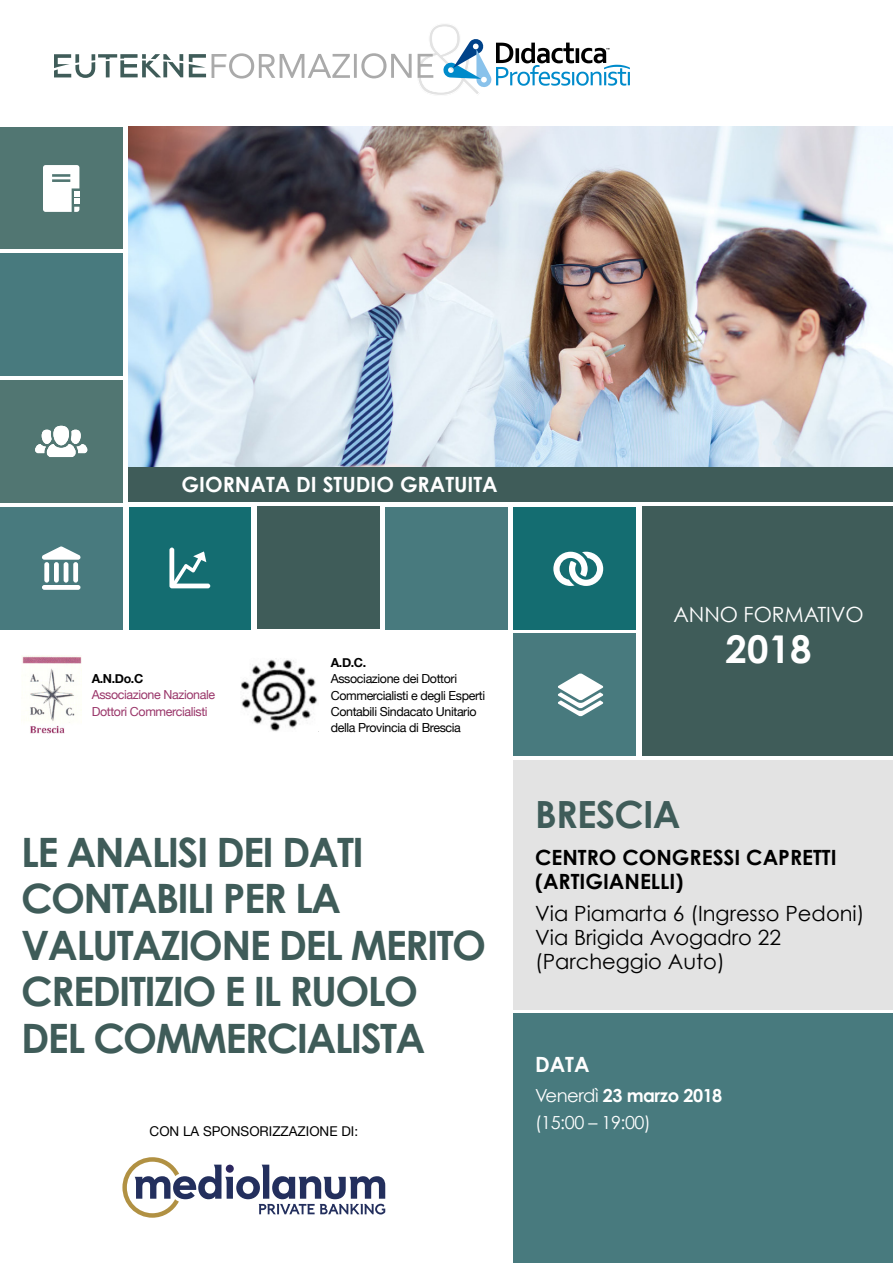
<style>
.page{position:relative;width:893px;height:1263px;background:#fff}
.page>*{position:absolute;margin:0;border:0;box-sizing:border-box;transform-origin:0 0}
.t1{font:700 40.5px/46.5px "Century Gothic";letter-spacing:-.04em;color:#3f5c59}
.t2{font:700 38.25px "Century Gothic";color:#fff}
.t3{font:700 37.5px "Century Gothic";letter-spacing:-.02em;color:#3f5c59}
.t4{font:21px/24px "Century Gothic";color:#000}
.t5{font:700 21px/24px "Century Gothic";color:#000}
.t6{font:700 21px "Century Gothic";color:#fff}
.t7{font:21px "Century Gothic";letter-spacing:-.005em;color:#fff}
.t8{font:18px/27px "Century Gothic";letter-spacing:-.025em;color:#fff}
.t9{font:13.5px "Helvetica Neue";color:#000}
.t10{font:12.45px/16.4px "Helvetica Neue";letter-spacing:-.03em;color:#000}
.t11{font:12.45px/16.4px "Helvetica Neue";letter-spacing:-.03em;color:#9a366a}
.t12{font:700 12.45px "Helvetica Neue";color:#000}
.s1{font-weight:700}
</style>
<div class="page">
<img style="left:128px;top:127px;width:765px;height:340px">
<div style="left:128px;top:467px;width:765px;height:35px;background:#3f5c59"></div>
<div style="left:642px;top:507px;width:251px;height:249px;background:#3f5c59"></div>
<div style="left:385px;top:507px;width:123px;height:122px;background:#487a7e"></div>
<div style="left:514px;top:634px;width:122px;height:122px;background:#487a7e"></div>
<div style="left:0;top:507px;width:122px;height:122px;background:#487a7e"></div>
<div style="left:0;top:380px;width:122px;height:123px;background:#517672"></div>
<div style="left:129px;top:507px;width:122px;height:122px;background:#146d71"></div>
<div style="left:0;top:253px;width:122px;height:123px;background:#487a7e"></div>
<div style="left:257px;top:507px;width:122px;height:122px;background:#3f5c59"></div>
<div style="left:0;top:127px;width:122px;height:122px;background:#517672"></div>
<div style="left:514px;top:507px;width:122px;height:122px;background:#146d71"></div>
<svg style="left:54px;top:54px;width:129px;height:24px"></svg>
<svg style="left:189px;top:54px;width:17px;height:23px"></svg>
<svg style="left:212px;top:53px;width:138px;height:26px"></svg>
<hr style="left:354px;top:54px;width:3px;height:24px;background:#aaa">
<svg style="left:361px;top:24px;width:269px;height:71px"></svg>
<div style="left:54px;top:562px;width:5px;height:21px;background:#fff;border-radius:2px"></div>
<hr style="left:64px;top:562px;width:4px;height:21px;background:#fff;border-radius:2px">
<div style="left:73px;top:562px;width:5px;height:21px;background:#fff;border-radius:2px"></div>
<div style="left:44px;top:562px;width:5px;height:21px;background:#fff;border-radius:2px"></div>
<svg style="left:42px;top:546px;width:39px;height:14px"></svg>
<div style="left:42px;top:585px;width:38px;height:5px;background:#fff;border-radius:2px"></div>
<svg style="left:558px;top:673px;width:45px;height:43px"></svg>
<div style="left:514px;top:1014px;width:379px;height:249px;background:#487a7e"></div>
<div style="left:514px;top:760px;width:379px;height:249px;background:#e3e3e3"></div>
<svg style="left:169px;top:547px;width:41px;height:41px"></svg>
<svg style="left:43px;top:165px;width:36px;height:47px"></svg>
<svg style="left:553px;top:552px;width:50px;height:34px"></svg>
<div style="left:53px;top:426px;width:16px;height:19px;background:#fff;border-radius:8px"></div>
<svg style="left:35px;top:430px;width:52px;height:27px"></svg>
<img style="left:22px;top:655px;width:60px;height:79px">
<img style="left:241px;top:659px;width:78px;height:73px">
<svg style="left:122px;top:1157px;width:263px;height:61px"></svg>
<h3 class="t6" style="left:182px;top:471px;width:318px">GIORNATA DI STUDIO GRATUITA</h3>
<p class="t12" style="left:92px;top:669px;width:53px">A.N.Do.C</p>
<p class="t11" style="left:92px;top:687px;width:125px">Associazione Nazionale<br>Dottori Commercialisti</p>
<p class="t12" style="left:331px;top:653px;width:37px">A.D.C.</p>
<p class="t10" style="left:331px;top:671px;width:156px">Associazione dei Dottori<br>Commercialisti e degli Esperti<br>Contabili Sindacato Unitario della Provincia di Brescia</p>
<h1 class="t1" style="left:21px;top:828px;width:466px">LE ANALISI DEI DATI<br>CONTABILI PER LA<br>VALUTAZIONE DEL MERITO<br>CREDITIZIO E IL RUOLO<br>DEL COMMERCIALISTA</h1>
<p class="t9" style="left:150px;top:1121px;width:210px">CON LA SPONSORIZZAZIONE DI:</p>
<h3 class="t7" style="left:673px;top:601px;width:192px">ANNO FORMATIVO</h3>
<h2 class="t2" style="left:725px;top:625px;width:88px">2018</h2>
<h3 class="t3" style="left:535px;top:790px;width:147px">BRESCIA</h3>
<h3 class="t5" style="left:535px;top:845px;width:303px">CENTRO CONGRESSI CAPRETTI (ARTIGIANELLI)</h3>
<h3 class="t4" style="left:535px;top:901px;width:331px">Via Piamarta 6 (Ingresso Pedoni)<br>Via Brigida Avogadro 22 (Parcheggio Auto)</h3>
<h3 class="t6" style="left:535px;top:1051px;width:56px">DATA</h3>
<h3 class="t8" style="left:535px;top:1081px;width:189px">Venerdì <span class="s1">23 marzo 2018 </span>(15:00 – 19:00)</h3>
</div>
